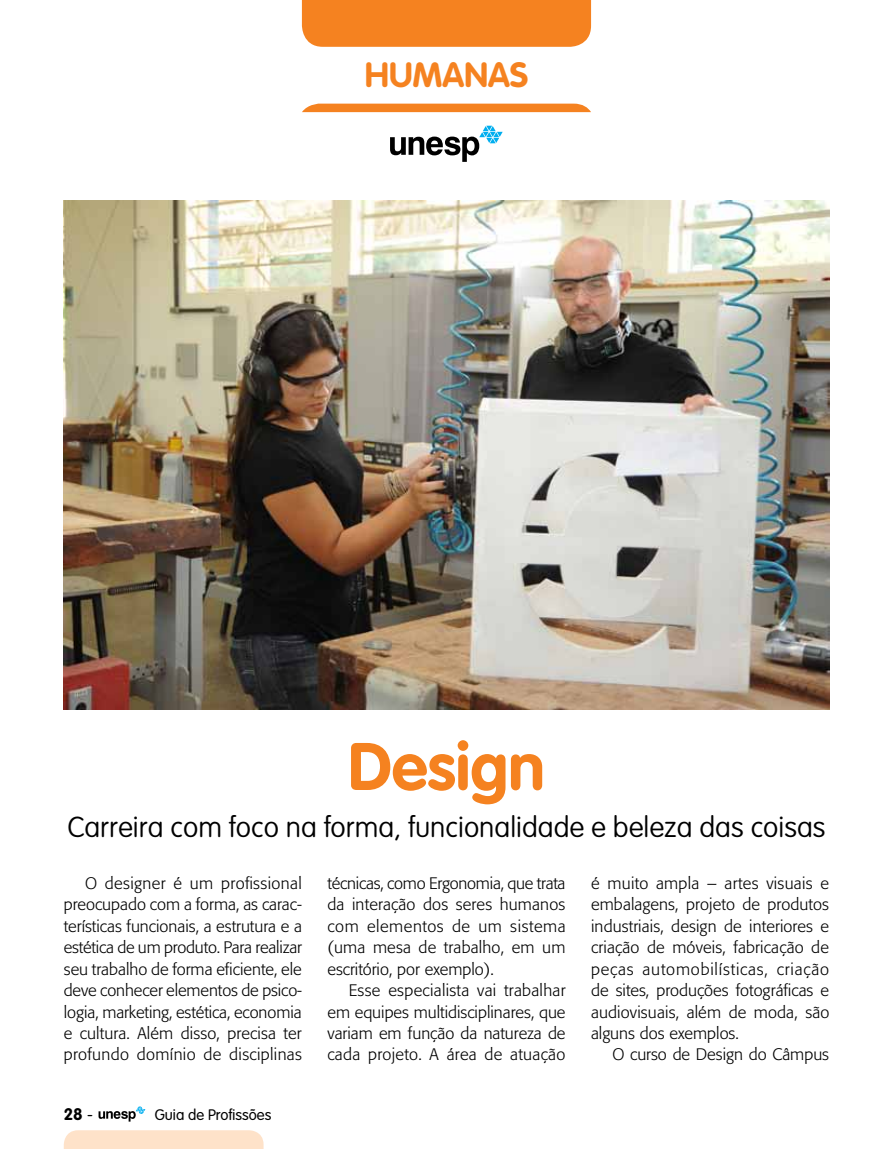
<style>
.page{position:relative;width:893px;height:1149px;background:#fff}
.page>*{position:absolute;margin:0;border:0;box-sizing:border-box;transform-origin:0 0}
.t1{font:700 66px "VAG Rounded";color:#f58220}
.t2{font:700 34.5px "VAG Rounded";color:#f58220}
.t3{font:100 28.5px "VAG Rounded";color:#000}
.t4{font:300 16.5px/21.5px "Formata";letter-spacing:.01em;color:#000;text-align:justify}
.t5{font:700 16.5px "VAG Rounded";color:#000}
.t6{font:300 15px "VAG Rounded";color:#000}
</style>
<div class="page">
<div style="left:302px;top:104px;width:289px;height:8px;background:#f58220"></div>
<div style="left:302px;top:0;width:289px;height:47px;background:#f58220"></div>
<svg style="left:64px;top:1130px;width:200px;height:18px;background:#fee3cb"></svg>
<svg style="left:99px;top:1106px;width:46px;height:15px"></svg>
<svg style="left:390px;top:126px;width:113px;height:36px"></svg>
<img style="left:64px;top:200px;width:765px;height:509px">
<h2 class="t2" style="left:365px;top:55px;width:165px">HUMANAS</h2>
<h1 class="t1" style="left:348px;top:727px;width:198px">Design</h1>
<h3 class="t3" style="left:67px;top:810px;width:760px">Carreira com foco na forma, funcionalidade e beleza das coisas</h3>
<p class="t4" style="left:64px;top:872px;width:240px;text-indent:21px">O designer é um profissional preocupado com a forma, as carac&shy;terísticas funcionais, a estrutura e a estética de um produto. Para realizar seu trabalho de forma eficiente, ele deve conhecer elementos de psico&shy;logia, marketing, estética, economia e cultura. Além disso, precisa ter profundo domínio de disciplinas</p>
<p class="t4" style="left:327px;top:872px;width:240px">técnicas, como Ergonomia, que trata da interação dos seres humanos com elementos de um sistema (uma mesa de trabalho, em um escritório, por exemplo).</p>
<p class="t4" style="left:591px;top:872px;width:240px">é muito ampla – artes visuais e embalagens, projeto de produtos industriais, design de interiores e criação de móveis, fabricação de peças automobilísticas, criação de sites, produções fotográficas e audiovisuais, além de moda, são alguns dos exemplos.</p>
<p class="t4" style="left:612px;top:1043px;width:218px">O curso de Design do Câmpus</p>
<p class="t4" style="left:327px;top:979px;width:240px;text-indent:21px">Esse especialista vai trabalhar em equipes multidisciplinares, que variam em função da natureza de cada projeto. A área de atuação</p>
<p class="t5" style="left:64px;top:1103px;width:20px">28</p>
<p class="t6" style="left:155px;top:1105px;width:118px">Guia de Profissões</p>
</div>
